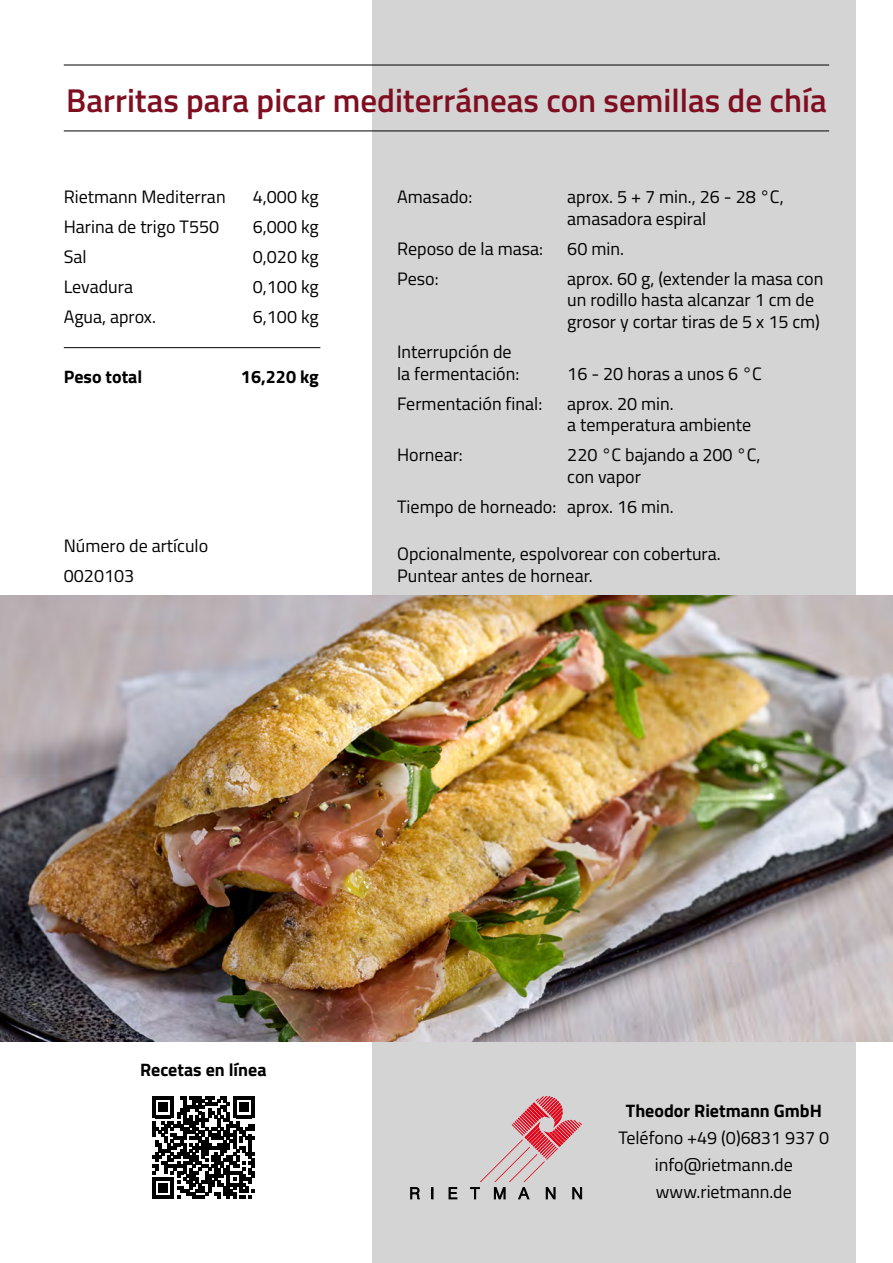
<style>
.page{position:relative;width:893px;height:1263px;background:#fff}
.page>*{position:absolute;margin:0;border:0;box-sizing:border-box;transform-origin:0 0}
.t1{font:600 33px "Titillium Web";color:#7e0e20}
.t2{font:18px/21.6px "Titillium Web";color:#000}
.t3{font:700 18px "Titillium Web";color:#000}
</style>
<div class="page">
<div style="left:372px;top:0;width:484px;height:1263px;background:#d4d4d4"></div>
<img style="left:0;top:595px;width:893px;height:447px">
<hr style="left:64px;top:131px;width:765px;height:1px;background:#000">
<hr style="left:64px;top:65px;width:765px;height:1px;background:#000">
<hr style="left:64px;top:347px;width:256px;height:1px;background:#000">
<svg style="left:152px;top:1096px;width:103px;height:103px"></svg>
<svg style="left:411px;top:1187px;width:8px;height:12px"></svg>
<svg style="left:432px;top:1187px;width:1px;height:12px"></svg>
<svg style="left:449px;top:1187px;width:8px;height:12px"></svg>
<svg style="left:470px;top:1096px;width:112px;height:103px"></svg>
<h1 class="t1" style="left:66px;top:75px;width:762px">Barritas para picar mediterráneas con semillas de chía</h1>
<p class="t2" style="left:64px;top:185px;width:163px">Rietmann Mediterran</p>
<p class="t2" style="left:253px;top:185px;width:67px">4,000 kg</p>
<p class="t2" style="left:64px;top:215px;width:157px">Harina de trigo T550</p>
<p class="t2" style="left:253px;top:215px;width:67px">6,000 kg</p>
<p class="t2" style="left:64px;top:245px;width:24px">Sal</p>
<p class="t2" style="left:253px;top:245px;width:67px">0,020 kg</p>
<p class="t2" style="left:64px;top:275px;width:71px">Levadura</p>
<p class="t2" style="left:253px;top:275px;width:67px">0,100 kg</p>
<p class="t2" style="left:64px;top:305px;width:94px">Agua, aprox.</p>
<p class="t2" style="left:253px;top:305px;width:67px">6,100 kg</p>
<p class="t3" style="left:64px;top:363px;width:80px">Peso total</p>
<p class="t3" style="left:241px;top:363px;width:79px">16,220 kg</p>
<p class="t2" style="left:64px;top:529px;width:146px;line-height:30px">Número de artículo<br>0020103</p>
<p class="t2" style="left:397px;top:185px;width:77px">Amasado:</p>
<p class="t2" style="left:567px;top:185px;width:218px">aprox. 5 + 7 min., 26 - 28 °C, amasadora espiral</p>
<p class="t2" style="left:397px;top:237px;width:147px">Reposo de la masa:</p>
<p class="t2" style="left:567px;top:237px;width:58px">60 min.</p>
<p class="t2" style="left:397px;top:267px;width:43px">Peso:</p>
<p class="t2" style="left:567px;top:267px;width:258px">aprox. 60 g, (extender la masa con un rodillo hasta alcanzar 1 cm de grosor y cortar tiras de 5 x 15 cm)</p>
<p class="t2" style="left:397px;top:340px;width:124px">Interrupción de la fermentación:</p>
<p class="t2" style="left:567px;top:362px;width:196px">16 - 20 horas a unos 6 °C</p>
<p class="t2" style="left:397px;top:392px;width:147px">Fermentación final:</p>
<p class="t2" style="left:567px;top:392px;width:185px">aprox. 20 min.<br>a temperatura ambiente</p>
<p class="t2" style="left:397px;top:443px;width:67px">Hornear:</p>
<p class="t2" style="left:567px;top:443px;width:195px">220 °C bajando a 200 °C, con vapor</p>
<p class="t2" style="left:397px;top:495px;width:278px">Tiempo de horneado: aprox. 16 min.</p>
<p class="t2" style="left:397px;top:542px;width:325px">Opcionalmente, espolvorear con cobertura.<br>Puntear antes de hornear.</p>
<p class="t3" style="left:140px;top:1056px;width:128px">Recetas en línea</p>
<p class="t3" style="left:626px;top:1096px;width:197px">Theodor Rietmann GmbH</p>
<p class="t2" style="left:618px;top:1123px;width:212px;line-height:27px;text-align:center">Teléfono +49 (0)6831 937 0 info@rietmann.de www.rietmann.de</p>
</div>
